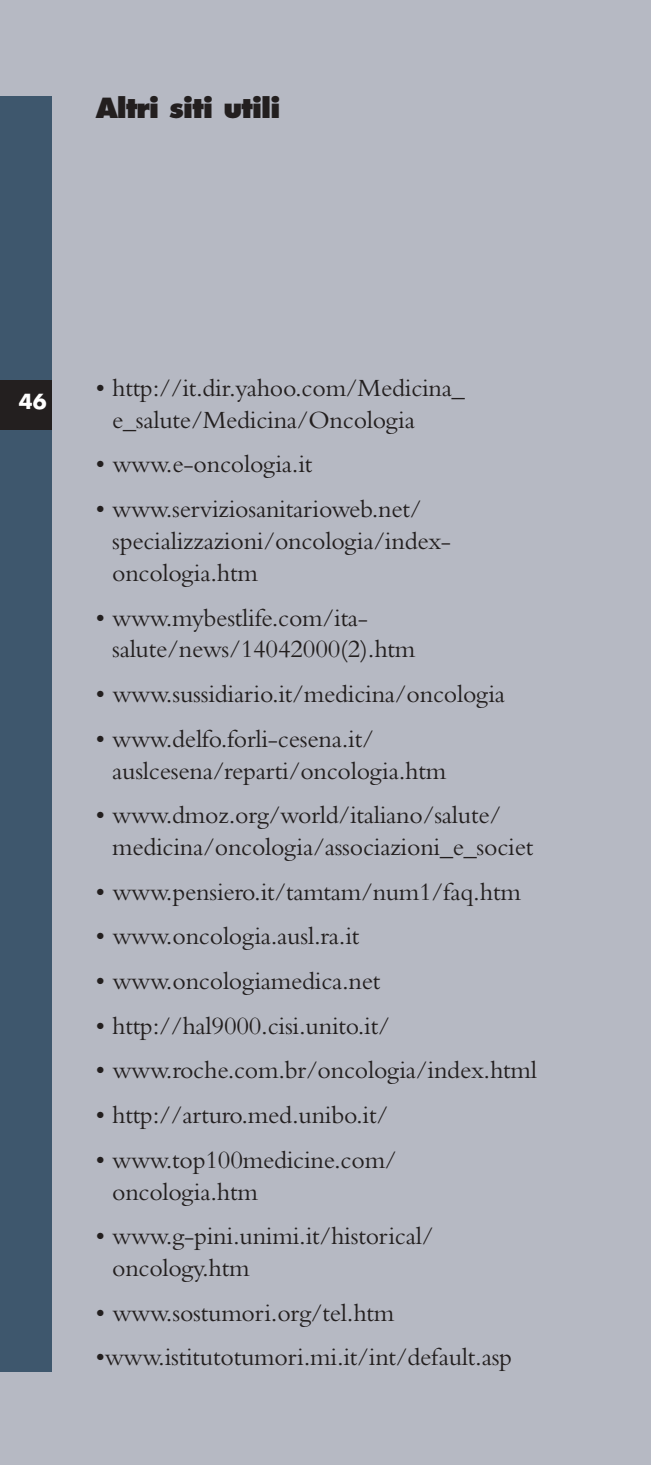
<style>
.page{position:relative;width:651px;height:1465px;background:#fff}
.page>*{position:absolute;margin:0;border:0;box-sizing:border-box;transform-origin:0 0}
.t1{font:800 27px "Futura";letter-spacing:-.04em;color:#231f1f}
.t2{font:25.88px/31.9px "Bembo";letter-spacing:-.01em;color:#231f1f}
.t3{font:700 20.25px "Futura";color:#fff}
</style>
<div class="page">
<div style="left:0;top:0;width:650px;height:1465px;background:#b6b9c3"></div>
<div style="left:0;top:96px;width:51px;height:1275px;background:#3e576d"></div>
<div style="left:0;top:380px;width:51px;height:49px;background:#231f1f"></div>
<p class="t1" style="left:96px;top:96px;width:186px">Altri siti utili</p>
<p class="t3" style="left:19px;top:392px;width:29px">46</p>
<p class="t2" style="left:112px;top:374px;width:354px;text-indent:-16px">• http://it.dir.yahoo.com/Medicina_ e_salute/Medicina/Oncologia</p>
<p class="t2" style="left:96px;top:451px;width:218px">• www.e-oncologia.it</p>
<p class="t2" style="left:112px;top:495px;width:340px;text-indent:-16px">• www.serviziosanitarioweb.net/ specializzazioni/oncologia/index&shy;oncologia.htm</p>
<p class="t2" style="left:112px;top:604px;width:304px;text-indent:-16px">• www.mybestlife.com/ita&shy;salute/news/14042000(2).htm</p>
<p class="t2" style="left:96px;top:680px;width:410px">• www.sussidiario.it/medicina/oncologia</p>
<p class="t2" style="left:112px;top:725px;width:335px;text-indent:-16px">• www.delfo.forli-cesena.it/ auslcesena/reparti/oncologia.htm</p>
<p class="t2" style="left:112px;top:801px;width:422px;text-indent:-16px">• www.dmoz.org/world/italiano/salute/ medicina/oncologia/associazioni_e_societ</p>
<p class="t2" style="left:96px;top:878px;width:426px">• www.pensiero.it/tamtam/num1/faq.htm</p>
<p class="t2" style="left:96px;top:923px;width:265px">• www.oncologia.ausl.ra.it</p>
<p class="t2" style="left:96px;top:967px;width:286px">• www.oncologiamedica.net</p>
<p class="t2" style="left:96px;top:1012px;width:295px">• http://hal9000.cisi.unito.it/</p>
<p class="t2" style="left:96px;top:1057px;width:442px">• www.roche.com.br/oncologia/index.html</p>
<p class="t2" style="left:96px;top:1101px;width:294px">• http://arturo.med.unibo.it/</p>
<p class="t2" style="left:112px;top:1146px;width:286px;text-indent:-16px">• www.top100medicine.com/ oncologia.htm</p>
<p class="t2" style="left:112px;top:1222px;width:323px;text-indent:-16px">• www.g-pini.unimi.it/historical/ oncology.htm</p>
<p class="t2" style="left:96px;top:1299px;width:300px">• www.sostumori.org/tel.htm</p>
<p class="t2" style="left:96px;top:1344px;width:417px">•www.istitutotumori.mi.it/int/default.asp</p>
</div>
